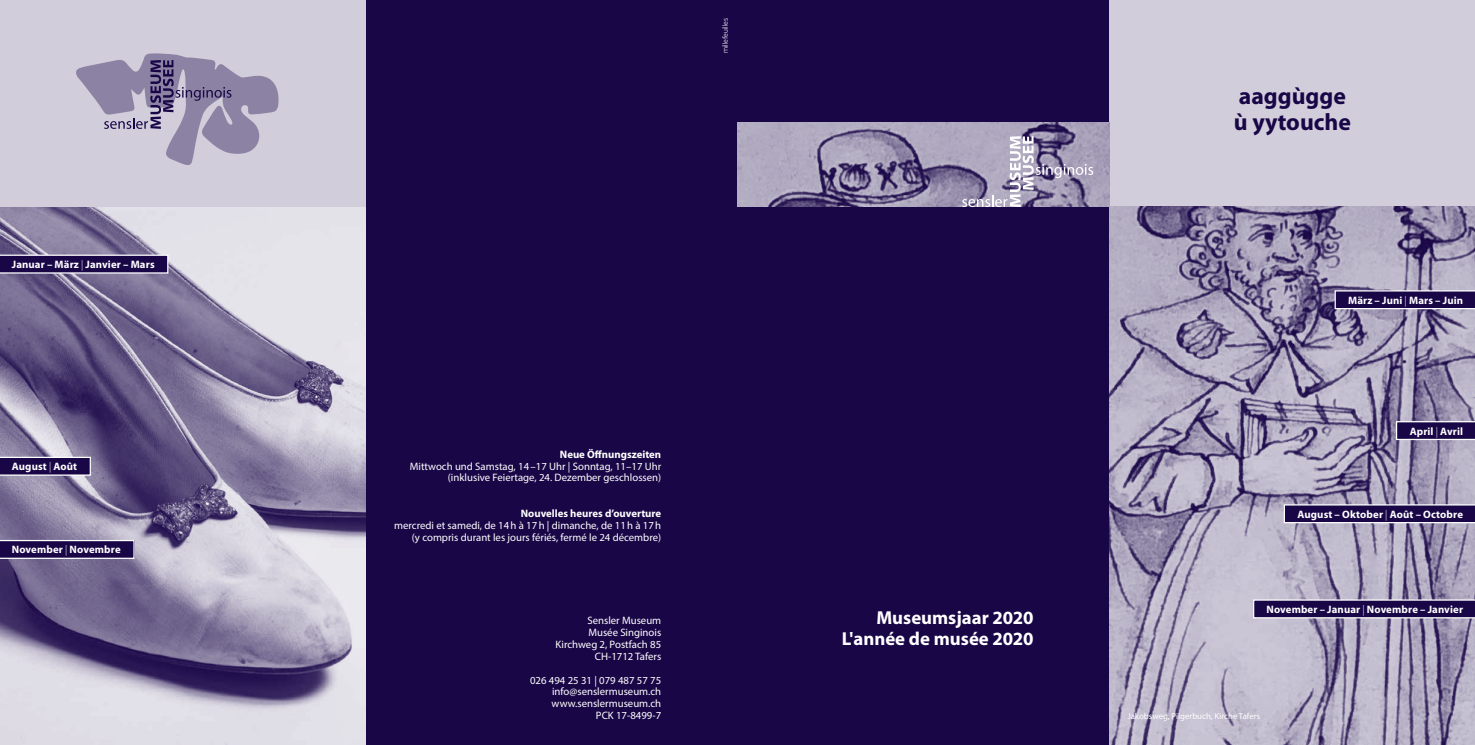
<style>
.page{position:relative;width:1475px;height:745px;background:#fff}
.page>*{position:absolute;margin:0;border:0;box-sizing:border-box;transform-origin:0 0}
.t1{font:700 23.75px/25.5px "Myriad Pro";color:#190647}
.t2{font:700 18.75px/20.6px "Myriad Pro";color:#fff;text-align:right}
.t3{font:10.75px/11.9px "Myriad Pro";color:#fff;text-align:right}
.t4{font:700 10.75px "Myriad Pro";letter-spacing:.01em;color:#fff}
.t5{font:8.75px "Myriad Pro";color:#fff}
.t6{font:7.5px "Foundry Sterling OT3";color:#fff}
.s1{font-weight:300}
</style>
<div class="page">
<div style="left:365px;top:0;width:744px;height:744px;background:#190647"></div>
<div style="left:1109px;top:0;width:365px;height:207px;background:#d1cdda"></div>
<div style="left:0;top:0;width:365px;height:208px;background:#d1cdda"></div>
<img style="left:0;top:208px;width:365px;height:536px">
<img style="left:1109px;top:206px;width:365px;height:538px">
<img style="left:737px;top:122px;width:372px;height:84px">
<svg style="left:962px;top:136px;width:130px;height:71px;background:#a199b3"></svg>
<svg style="left:1334px;top:290px;width:140px;height:19px;background:#37275f"></svg>
<svg style="left:1283px;top:504px;width:191px;height:19px;background:#37275f"></svg>
<svg style="left:1252px;top:599px;width:222px;height:19px;background:#37265f"></svg>
<svg style="left:1395px;top:421px;width:79px;height:19px;background:#3b2a62"></svg>
<svg style="left:0;top:254px;width:168px;height:19px;background:#34235c"></svg>
<svg style="left:0;top:456px;width:91px;height:19px;background:#36255e"></svg>
<svg style="left:0;top:539px;width:135px;height:19px;background:#33225c"></svg>
<svg style="left:76px;top:53px;width:203px;height:112px"></svg>
<p class="t4" style="left:12px;top:258px;width:144px">Januar – März <span class="s1">|</span> Janvier – Mars</p>
<p class="t4" style="left:12px;top:460px;width:67px">August <span class="s1">|</span> Août</p>
<p class="t4" style="left:12px;top:543px;width:110px">November <span class="s1">|</span> Novembre</p>
<p class="t6" style="left:719px;top:53px;width:37px;rotate:-90deg">millefeuilles</p>
<p class="t4" style="left:560px;top:447px;width:103px">Neue Öffnungszeiten</p>
<p class="t3" style="left:409px;top:459px;width:253px">Mittwoch und Samstag, 14–17 Uhr | Sonntag, 11–17 Uhr (inklusive Feiertage, 24. Dezember geschlossen)</p>
<p class="t4" style="left:520px;top:507px;width:142px">Nouvelles heures d’ouverture</p>
<p class="t3" style="left:394px;top:519px;width:268px">mercredi et samedi, de 14h à 17h | dimanche, de 11h à 17h (y compris durant les jours fériés, fermé le 24 décembre)</p>
<p class="t3" style="left:555px;top:614px;width:107px">Sensler Museum<br>Musée Singinois<br>Kirchweg 2, Postfach 85<br>CH-1712 Tafers</p>
<p class="t3" style="left:530px;top:673px;width:133px">026 494 25 31 | 079 487 57 75 info@senslermuseum.ch www.senslermuseum.ch<br>PCK 17-8499-7</p>
<h2 class="t2" style="left:841px;top:607px;width:193px">Museumsjaar 2020<br>L'année de musée 2020</h2>
<h1 class="t1" style="left:1233px;top:83px;width:119px">aaggùgge ù yytouche</h1>
<p class="t4" style="left:1347px;top:294px;width:116px">März – Juni <span class="s1">|</span> Mars – Juin</p>
<p class="t4" style="left:1409px;top:424px;width:55px">April <span class="s1">|</span> Avril</p>
<p class="t4" style="left:1297px;top:508px;width:167px">August – Oktober <span class="s1">|</span> Août – Octobre</p>
<p class="t4" style="left:1266px;top:603px;width:198px">November – Januar <span class="s1">|</span> Novembre – Janvier</p>
<p class="t5" style="left:1127px;top:710px;width:134px">Jakobsweg, Pilgerbuch, Kirche Tafers</p>
</div>
